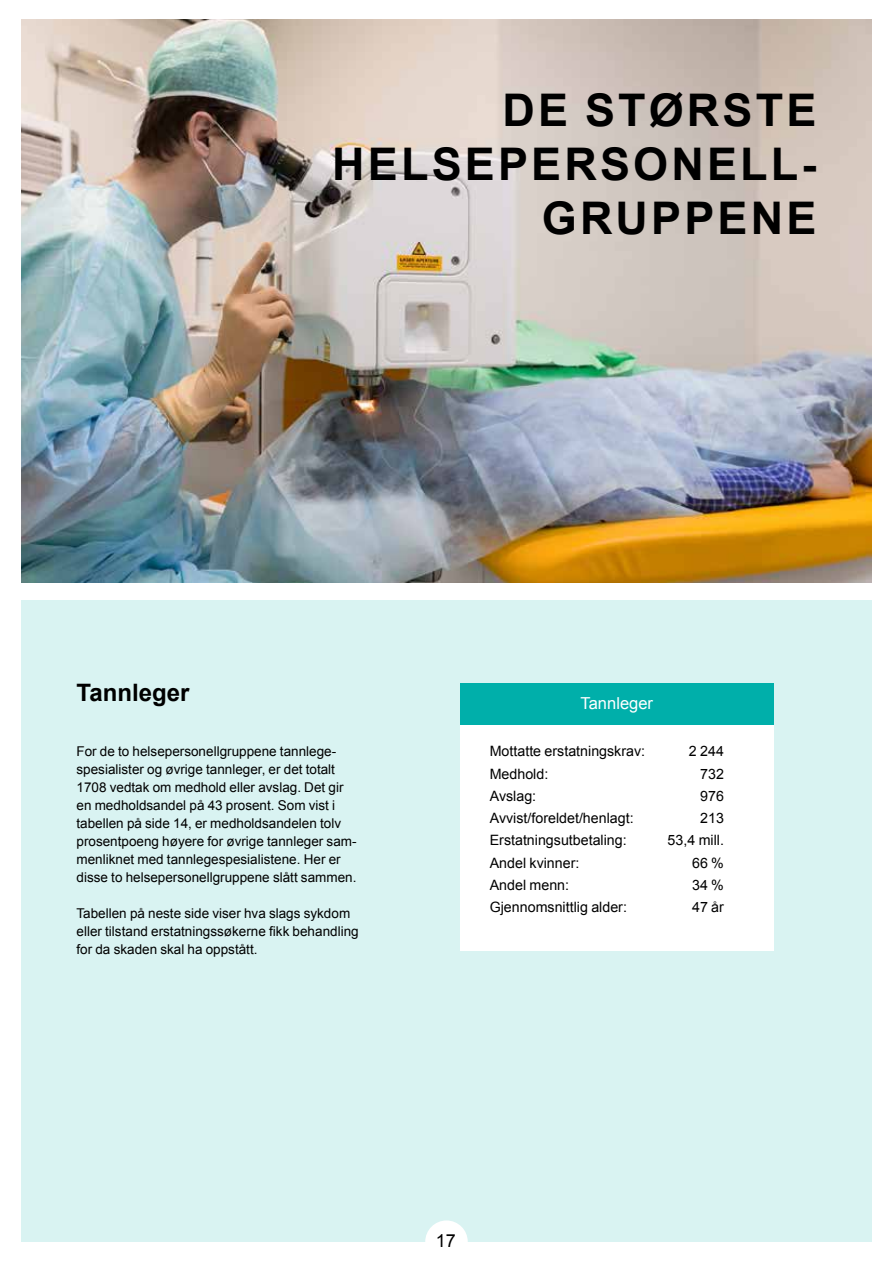
<style>
.page{position:relative;width:893px;height:1263px;background:#fff}
.page>*{position:absolute;margin:0;border:0;box-sizing:border-box;transform-origin:0 0}
.t1{font:700 45px/54px "Arial";letter-spacing:.07em;color:#000;text-align:right}
.t2{font:700 24px "Arial";color:#000}
.t3{font:18px "Arial";color:#000}
.t4{font:16.5px "Arial";color:#fff}
.t5{font:14.25px "Arial";color:#000}
.t6{font:13.5px/18px "Arial";color:#000}
</style>
<div class="page">
<div style="left:21px;top:601px;width:850px;height:641px;background:#d9f3f2"></div>
<img style="left:21px;top:19px;width:850px;height:563px">
<div style="left:425px;top:1220px;width:43px;height:43px;background:#fff;border-radius:50%"></div>
<div style="left:460px;top:684px;width:314px;height:266px;background:#fff"></div>
<div style="left:460px;top:684px;width:314px;height:41px;background:#00afaa"></div>
<h1 class="t1" style="left:332px;top:85px;width:486px">DE STØRSTE<br>HELSEPERSONELL-<br>GRUPPENE</h1>
<h2 class="t2" style="left:77px;top:677px;width:114px">Tannleger</h2>
<p class="t6" style="left:77px;top:742px;width:282px">For de to helsepersonellgruppene tannlege&shy;spesialister og øvrige tannleger, er det totalt 1708 vedtak om medhold eller avslag. Det gir en medholdsandel på 43 prosent. Som vist i tabellen på side 14, er medholdsandelen tolv prosentpoeng høyere for øvrige tannleger sam&shy;menliknet med tannlegespesialistene. Her er disse to helsepersonellgruppene slått sammen.</p>
<p class="t6" style="left:77px;top:904px;width:284px">Tabellen på neste side viser hva slags sykdom eller tilstand erstatningssøkerne fikk behandling for da skaden skal ha oppstått.</p>
<p class="t4" style="left:581px;top:693px;width:74px">Tannleger</p>
<p class="t5" style="left:490px;top:742px;width:157px">Mottatte erstatningskrav:</p>
<p class="t5" style="left:689px;top:742px;width:37px">2 244</p>
<p class="t5" style="left:490px;top:764px;width:60px">Medhold:</p>
<p class="t5" style="left:700px;top:764px;width:25px">732</p>
<p class="t5" style="left:490px;top:786px;width:48px">Avslag:</p>
<p class="t5" style="left:700px;top:786px;width:25px">976</p>
<p class="t5" style="left:490px;top:809px;width:145px">Avvist/foreldet/henlagt:</p>
<p class="t5" style="left:700px;top:809px;width:25px">213</p>
<p class="t5" style="left:490px;top:831px;width:139px">Erstatningsutbetaling:</p>
<p class="t5" style="left:668px;top:831px;width:58px">53,4 mill.</p>
<p class="t5" style="left:490px;top:853px;width:91px">Andel kvinner:</p>
<p class="t5" style="left:692px;top:853px;width:33px">66 %</p>
<p class="t5" style="left:490px;top:875px;width:81px">Andel menn:</p>
<p class="t5" style="left:692px;top:875px;width:33px">34 %</p>
<p class="t5" style="left:490px;top:898px;width:139px">Gjennomsnittlig alder:</p>
<p class="t5" style="left:692px;top:898px;width:33px">47 år</p>
<h3 class="t3" style="left:436px;top:1229px;width:22px">17</h3>
</div>
